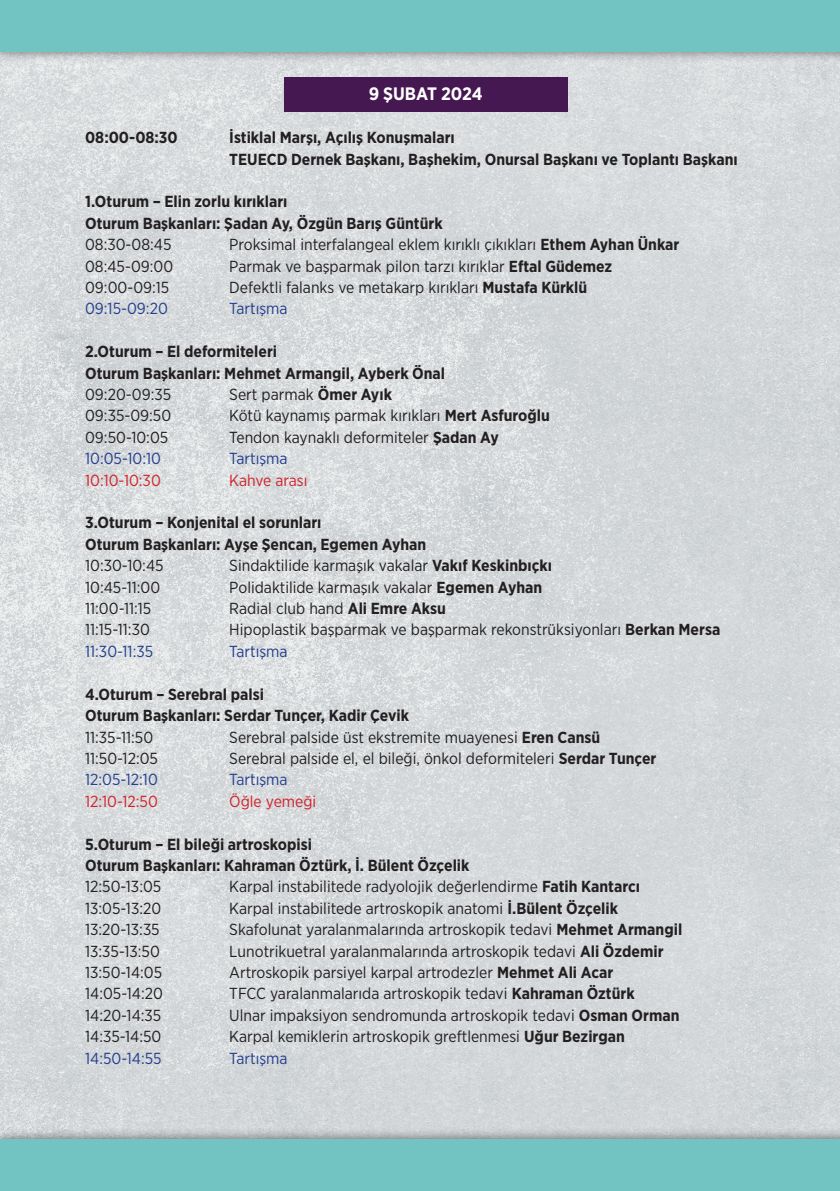
<style>
.page{position:relative;width:840px;height:1191px;background:#fff}
.page>*{position:absolute;margin:0;border:0;box-sizing:border-box;transform-origin:0 0}
.t1{font:700 18px "Gotham Narrow";color:#fff}
.t2{font:16px "Gotham Narrow";color:#231f20}
.t3{font:700 16px/21.4px "Gotham Narrow";color:#231f20}
.t4{font:16px "Gotham Narrow";color:#253f8e}
.t5{font:16px "Gotham Narrow";color:#d1232a}
.s1{font-weight:700}
</style>
<div class="page">
<img style="left:0;top:63px;width:839px;height:1065px">
<div style="left:0;top:0;width:839px;height:63px;background:#231f20;opacity:.75"></div>
<div style="left:0;top:0;width:839px;height:51px;background:#71c4c2"></div>
<div style="left:283px;top:78px;width:284px;height:34px;background:#451851"></div>
<div style="left:0;top:1128px;width:839px;height:63px;background:#231f20;opacity:.75"></div>
<div style="left:0;top:1140px;width:839px;height:51px;background:#71c4c2"></div>
<p class="t1" style="left:368px;top:82px;width:115px">9 ŞUBAT 2024</p>
<p class="t3" style="left:85px;top:127px;width:94px">08:00-08:30</p>
<p class="t3" style="left:229px;top:127px;width:509px">İstiklal Marşı, Açılış Konuşmaları<br>TEUECD Dernek Başkanı, Başhekim, Onursal Başkanı ve Toplantı Başkanı</p>
<p class="t3" style="left:85px;top:191px;width:359px">1.Oturum – Elin zorlu kırıkları<br>Oturum Başkanları: Şadan Ay, Özgün Barış Güntürk</p>
<p class="t2" style="left:85px;top:235px;width:88px">08:30-08:45</p>
<p class="t2" style="left:229px;top:235px;width:451px">Proksimal interfalangeal eklem kırıklı çıkıkları <span class="s1">Ethem Ayhan Ünkar</span></p>
<p class="t2" style="left:85px;top:256px;width:90px">08:45-09:00</p>
<p class="t2" style="left:229px;top:256px;width:384px">Parmak ve başparmak pilon tarzı kırıklar <span class="s1">Eftal Güdemez</span></p>
<p class="t2" style="left:85px;top:277px;width:86px">09:00-09:15</p>
<p class="t2" style="left:229px;top:277px;width:359px">Defektli falanks ve metakarp kırıkları <span class="s1">Mustafa Kürklü</span></p>
<p class="t4" style="left:85px;top:299px;width:84px">09:15-09:20</p>
<p class="t4" style="left:229px;top:299px;width:60px">Tartışma</p>
<p class="t3" style="left:85px;top:341px;width:361px">2.Oturum – El deformiteleri<br>Oturum Başkanları: Mehmet Armangil, Ayberk Önal</p>
<p class="t2" style="left:85px;top:384px;width:87px">09:20-09:35</p>
<p class="t2" style="left:229px;top:384px;width:164px">Sert parmak <span class="s1">Ömer Ayık</span></p>
<p class="t2" style="left:85px;top:406px;width:88px">09:35-09:50</p>
<p class="t2" style="left:229px;top:406px;width:322px">Kötü kaynamış parmak kırıkları <span class="s1">Mert Asfuroğlu</span></p>
<p class="t2" style="left:85px;top:427px;width:85px">09:50-10:05</p>
<p class="t2" style="left:229px;top:427px;width:271px">Tendon kaynaklı deformiteler <span class="s1">Şadan Ay</span></p>
<p class="t4" style="left:85px;top:449px;width:77px">10:05-10:10</p>
<p class="t4" style="left:229px;top:449px;width:60px">Tartışma</p>
<p class="t5" style="left:85px;top:470px;width:77px">10:10-10:30</p>
<p class="t5" style="left:229px;top:470px;width:80px">Kahve arası</p>
<p class="t3" style="left:85px;top:512px;width:342px">3.Oturum – Konjenital el sorunları<br>Oturum Başkanları: Ayşe Şencan, Egemen Ayhan</p>
<p class="t2" style="left:85px;top:556px;width:80px">10:30-10:45</p>
<p class="t2" style="left:229px;top:556px;width:324px">Sindaktilide karmaşık vakalar <span class="s1">Vakıf Keskinbıçkı</span></p>
<p class="t2" style="left:85px;top:577px;width:77px">10:45-11:00</p>
<p class="t2" style="left:229px;top:577px;width:314px">Polidaktilide karmaşık vakalar <span class="s1">Egemen Ayhan</span></p>
<p class="t2" style="left:85px;top:598px;width:68px">11:00-11:15</p>
<p class="t2" style="left:229px;top:598px;width:218px">Radial club hand <span class="s1">Ali Emre Aksu</span></p>
<p class="t2" style="left:85px;top:620px;width:66px">11:15-11:30</p>
<p class="t2" style="left:229px;top:620px;width:492px">Hipoplastik başparmak ve başparmak rekonstrüksiyonları <span class="s1">Berkan Mersa</span></p>
<p class="t4" style="left:85px;top:641px;width:69px">11:30-11:35</p>
<p class="t4" style="left:229px;top:641px;width:60px">Tartışma</p>
<p class="t3" style="left:85px;top:683px;width:325px">4.Oturum – Serebral palsi<br>Oturum Başkanları: Serdar Tunçer, Kadir Çevik</p>
<p class="t2" style="left:85px;top:727px;width:70px">11:35-11:50</p>
<p class="t2" style="left:229px;top:727px;width:372px">Serebral palside üst ekstremite muayenesi <span class="s1">Eren Cansü</span></p>
<p class="t2" style="left:85px;top:748px;width:74px">11:50-12:05</p>
<p class="t2" style="left:229px;top:748px;width:428px">Serebral palside el, el bileği, önkol deformiteleri <span class="s1">Serdar Tunçer</span></p>
<p class="t4" style="left:85px;top:769px;width:74px">12:05-12:10</p>
<p class="t4" style="left:229px;top:769px;width:60px">Tartışma</p>
<p class="t5" style="left:85px;top:791px;width:74px">12:10-12:50</p>
<p class="t5" style="left:229px;top:791px;width:88px">Öğle yemeği</p>
<p class="t3" style="left:85px;top:833px;width:386px">5.Oturum – El bileği artroskopisi<br>Oturum Başkanları: Kahraman Öztürk, İ. Bülent Özçelik</p>
<p class="t2" style="left:85px;top:876px;width:78px">12:50-13:05</p>
<p class="t2" style="left:229px;top:876px;width:412px">Karpal instabilitede radyolojik değerlendirme <span class="s1">Fatih Kantarcı</span></p>
<p class="t2" style="left:85px;top:898px;width:78px">13:05-13:20</p>
<p class="t2" style="left:229px;top:898px;width:390px">Karpal instabilitede artroskopik anatomi <span class="s1">İ.Bülent Özçelik</span></p>
<p class="t2" style="left:85px;top:919px;width:76px">13:20-13:35</p>
<p class="t2" style="left:229px;top:919px;width:454px">Skafolunat yaralanmalarında artroskopik tedavi <span class="s1">Mehmet Armangil</span></p>
<p class="t2" style="left:85px;top:941px;width:76px">13:35-13:50</p>
<p class="t2" style="left:229px;top:941px;width:435px">Lunotrikuetral yaralanmalarında artroskopik tedavi <span class="s1">Ali Özdemir</span></p>
<p class="t2" style="left:85px;top:962px;width:79px">13:50-14:05</p>
<p class="t2" style="left:229px;top:962px;width:385px">Artroskopik parsiyel karpal artrodezler <span class="s1">Mehmet Ali Acar</span></p>
<p class="t2" style="left:85px;top:983px;width:79px">14:05-14:20</p>
<p class="t2" style="left:229px;top:983px;width:407px">TFCC yaralanmalarıda artroskopik tedavi <span class="s1">Kahraman Öztürk</span></p>
<p class="t2" style="left:85px;top:1005px;width:78px">14:20-14:35</p>
<p class="t2" style="left:229px;top:1005px;width:451px">Ulnar impaksiyon sendromunda artroskopik tedavi <span class="s1">Osman Orman</span></p>
<p class="t2" style="left:85px;top:1026px;width:78px">14:35-14:50</p>
<p class="t2" style="left:229px;top:1026px;width:397px">Karpal kemiklerin artroskopik greftlenmesi <span class="s1">Uğur Bezirgan</span></p>
<p class="t4" style="left:85px;top:1048px;width:78px">14:50-14:55</p>
<p class="t4" style="left:229px;top:1048px;width:60px">Tartışma</p>
</div>
